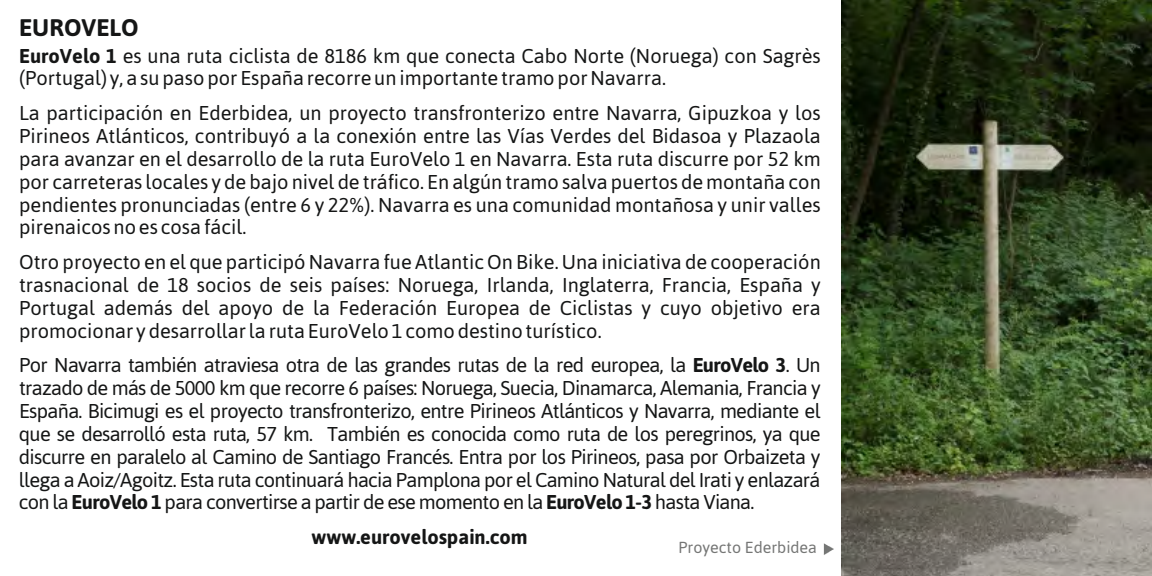
<style>
.page{position:relative;width:1152px;height:576px;background:#fff}
.page>*{position:absolute;margin:0;border:0;box-sizing:border-box;transform-origin:0 0}
.t1{font:700 24px "Asap";color:#151616}
.t2{font:20px/22.8px "Asap";color:#151616;text-align:justify}
.t3{font:700 20px "Asap";color:#151616}
.t4{font:16px "Asap";color:#757675}
.s1{font-weight:700}
</style>
<div class="page">
<svg style="left:824px;top:543px;width:10px;height:12px"></svg>
<img style="left:842px;top:0;width:310px;height:576px">
<p class="t1" style="left:19px;top:14px;width:121px">EUROVELO</p>
<p class="t2" style="left:19px;top:44px;width:803px"><span class="s1">EuroVelo 1</span> es una ruta ciclista de 8186 km que conecta Cabo Norte (Noruega) con Sagrès (Portugal) y, a su paso por España recorre un importante tramo por Navarra.</p>
<p class="t2" style="left:19px;top:101px;width:803px">La participación en Ederbidea, un proyecto transfronterizo entre Navarra, Gipuzkoa y los Pirineos Atlánticos, contribuyó a la conexión entre las Vías Verdes del Bidasoa y Plazaola para avanzar en el desarrollo de la ruta EuroVelo 1 en Navarra. Esta ruta discurre por 52 km por carreteras locales y de bajo nivel de tráfico. En algún tramo salva puertos de montaña con pendientes pronunciadas (entre 6 y 22%). Navarra es una comunidad montañosa y unir valles pirenaicos no es cosa fácil.</p>
<p class="t2" style="left:19px;top:250px;width:803px">Otro proyecto en el que participó Navarra fue Atlantic On Bike. Una iniciativa de cooperación trasnacional de 18 socios de seis países: Noruega, Irlanda, Inglaterra, Francia, España y Portugal además del apoyo de la Federación Europea de Ciclistas y cuyo objetivo era promocionar y desarrollar la ruta EuroVelo 1 como destino turístico.</p>
<p class="t2" style="left:19px;top:353px;width:803px">Por Navarra también atraviesa otra de las grandes rutas de la red europea, la <span class="s1">EuroVelo 3</span>. Un trazado de más de 5000 km que recorre 6 países: Noruega, Suecia, Dinamarca, Alemania, Francia y España. Bicimugi es el proyecto transfronterizo, entre Pirineos Atlánticos y Navarra, mediante el que se desarrolló esta ruta, 57 km. También es conocida como ruta de los peregrinos, ya que discurre en paralelo al Camino de Santiago Francés. Entra por los Pirineos, pasa por Orbaizeta y llega a Aoiz/Agoitz. Esta ruta continuará hacia Pamplona por el Camino Natural del Irati y enlazará con la <span class="s1">EuroVelo 1</span> para convertirse a partir de ese momento en la <span class="s1">EuroVelo 1-3</span> hasta Viana.</p>
<p class="t3" style="left:312px;top:525px;width:218px">www.eurovelospain.com</p>
<p class="t4" style="left:678px;top:539px;width:140px">Proyecto Ederbidea</p>
</div>
